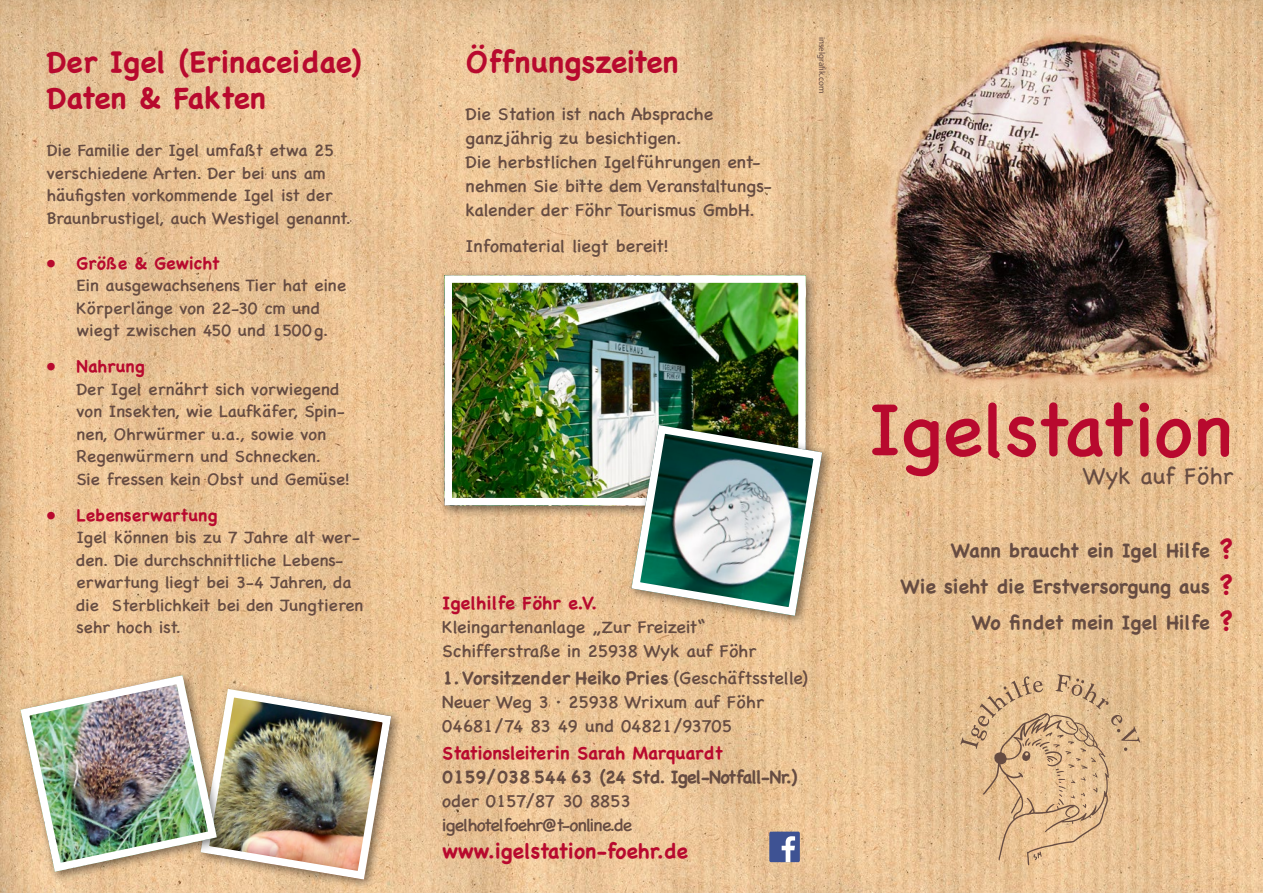
<style>
.page{position:relative;width:1263px;height:893px;background:#fff}
.page>*{position:absolute;margin:0;border:0;box-sizing:border-box;transform-origin:0 0}
.t1{font:76.5px "Chalkboard SE";color:#b8092e}
.t2{font:700 30px/36px "Chalkboard SE";color:#b8092e}
.t3{font:300 24px "Chalkboard SE";color:#664c42}
.t4{font:700 21px "Chalkboard SE";color:#b8092e}
.t5{font:700 19.5px/36px "Chalkboard SE";color:#664c42;text-align:right}
.t6{font:18px/24px "Chalkboard SE";color:#664c42}
.t7{font:700 18px "Chalkboard SE";color:#b8092e}
.t8{font:18px/24px "Chalkboard SE";letter-spacing:-.045em;color:#664c42}
.t9{font:700 18px "Chalkboard SE";letter-spacing:-.05em;color:#664c42}
.t10{font:17.25px/22.5px "Chalkboard SE";color:#664c42}
.t11{font:700 17.25px "Chalkboard SE";color:#b8092e}
.t12{font:9px "Myriad Pro";color:#664c42}
.s1{font-weight:700}
.s2{font-size:27px;color:#b8092e}
</style>
<div class="page">
<img style="left:0;top:0;width:1263px;height:893px">
<div style="left:769px;top:832px;width:31px;height:30px;background:#3e5293;border-radius:2px"></div>
<svg style="left:782px;top:836px;width:13px;height:26px"></svg>
<div style="left:438px;top:269px;width:380px;height:249px;background:#000;opacity:.5"></div>
<img style="left:453px;top:284px;width:344px;height:212px">
<div style="left:444px;top:275px;width:362px;height:230px;border:8px solid #fff"></div>
<div style="left:626px;top:420px;width:208px;height:208px;background:#000;opacity:.5"></div>
<img style="left:631px;top:425px;width:191px;height:191px">
<div style="left:632px;top:426px;width:189px;height:189px;border:8px solid #fff;border-radius:26px"></div>
<div style="left:195px;top:683px;width:208px;height:208px;background:#000;opacity:.5"></div>
<img style="left:228px;top:689px;width:163px;height:190px">
<div style="left:201px;top:689px;width:190px;height:190px;border:8px solid #fff;border-radius:26px"></div>
<div style="left:15px;top:670px;width:213px;height:213px;background:#000;opacity:.5"></div>
<img style="left:20px;top:675px;width:197px;height:197px">
<div style="left:21px;top:676px;width:195px;height:195px;border:8px solid #fff;border-radius:33px"></div>
<img style="left:838px;top:0;width:425px;height:457px">
<svg style="left:960px;top:674px;width:180px;height:192px;background:#dcb78b"></svg>
<h2 class="t2" style="left:47px;top:44px;width:316px">Der Igel (Erinaceidae)<br>Daten &amp; Fakten</h2>
<p class="t10" style="left:47px;top:138px;width:306px">Die Familie der Igel umfaßt etwa 25 verschiedene Arten. Der bei uns am häufigsten vorkommende Igel ist der Braunbrustigel, auch Westigel genannt.</p>
<p class="t11" style="left:47px;top:253px;width:174px">• Größe &amp; Gewicht</p>
<p class="t10" style="left:77px;top:273px;width:271px">Ein ausgewachsenens Tier hat eine<br>Körperlänge von 22-30 cm und wiegt zwischen 450 und 1500 g.</p>
<p class="t11" style="left:47px;top:356px;width:99px">• Nahrung</p>
<p class="t10" style="left:77px;top:377px;width:275px">Der Igel ernährt sich vorwiegend von Insekten, wie Laufkäfer, Spin&shy;nen, Ohrwürmer u.a., sowie von<br>Regenwürmern und Schnecken.<br>Sie fressen kein Obst und Gemüse!</p>
<p class="t11" style="left:47px;top:505px;width:172px">• Lebenserwartung</p>
<p class="t10" style="left:77px;top:525px;width:288px">Igel können bis zu 7 Jahre alt wer&shy;den. Die durchschnittliche Lebens&shy;erwartung liegt bei 3-4 Jahren, da die Sterblichkeit bei den Jungtieren sehr hoch ist.</p>
<h2 class="t2" style="left:466px;top:44px;width:214px">Öffnungszeiten</h2>
<p class="t6" style="left:466px;top:101px;width:308px">Die Station ist nach Absprache ganzjährig zu besichtigen.<br>Die herbstlichen Igelführungen ent&shy;nehmen Sie bitte dem Veranstaltungs&shy;kalender der Föhr Tourismus GmbH.</p>
<p class="t6" style="left:466px;top:233px;width:204px">Infomaterial liegt bereit!</p>
<p class="t12" style="left:828px;top:37px;width:58px;rotate:90deg">inselgrafik.com</p>
<p class="t7" style="left:442px;top:592px;width:156px">Igelhilfe Föhr e.V.</p>
<p class="t6" style="left:442px;top:614px;width:316px">Kleingartenanlage „Zur Freizeit“<br>Schifferstraße in 25938 Wyk auf Föhr</p>
<p class="t6" style="left:442px;top:665px;width:367px"><span class="s1">1. Vorsitzender Heiko Pries</span> (Geschäftsstelle)<br>Neuer Weg 3 · 25938 Wrixum auf Föhr<br>04681/74 83 49 und 04821/93705</p>
<p class="t7" style="left:442px;top:742px;width:282px">Stationsleiterin Sarah Marquardt</p>
<p class="t9" style="left:442px;top:766px;width:357px">0159/038 544 63 (24 Std. Igel-Notfall-Nr.)</p>
<p class="t8" style="left:442px;top:787px;width:191px">oder 0157/87 30 8853 igelhotelfoehr@t-online.de</p>
<p class="t4" style="left:442px;top:838px;width:247px">www.igelstation-foehr.de</p>
<h1 class="t1" style="left:868px;top:363px;width:366px">Igelstation</h1>
<h3 class="t3" style="left:1082px;top:455px;width:152px">Wyk auf Föhr</h3>
<p class="t5" style="left:900px;top:532px;width:334px">Wann braucht ein Igel Hilfe <span class="s2">?<br></span>Wie sieht die Erstversorgung aus <span class="s2">?<br></span>Wo findet mein Igel Hilfe <span class="s2">?</span></p>
</div>
